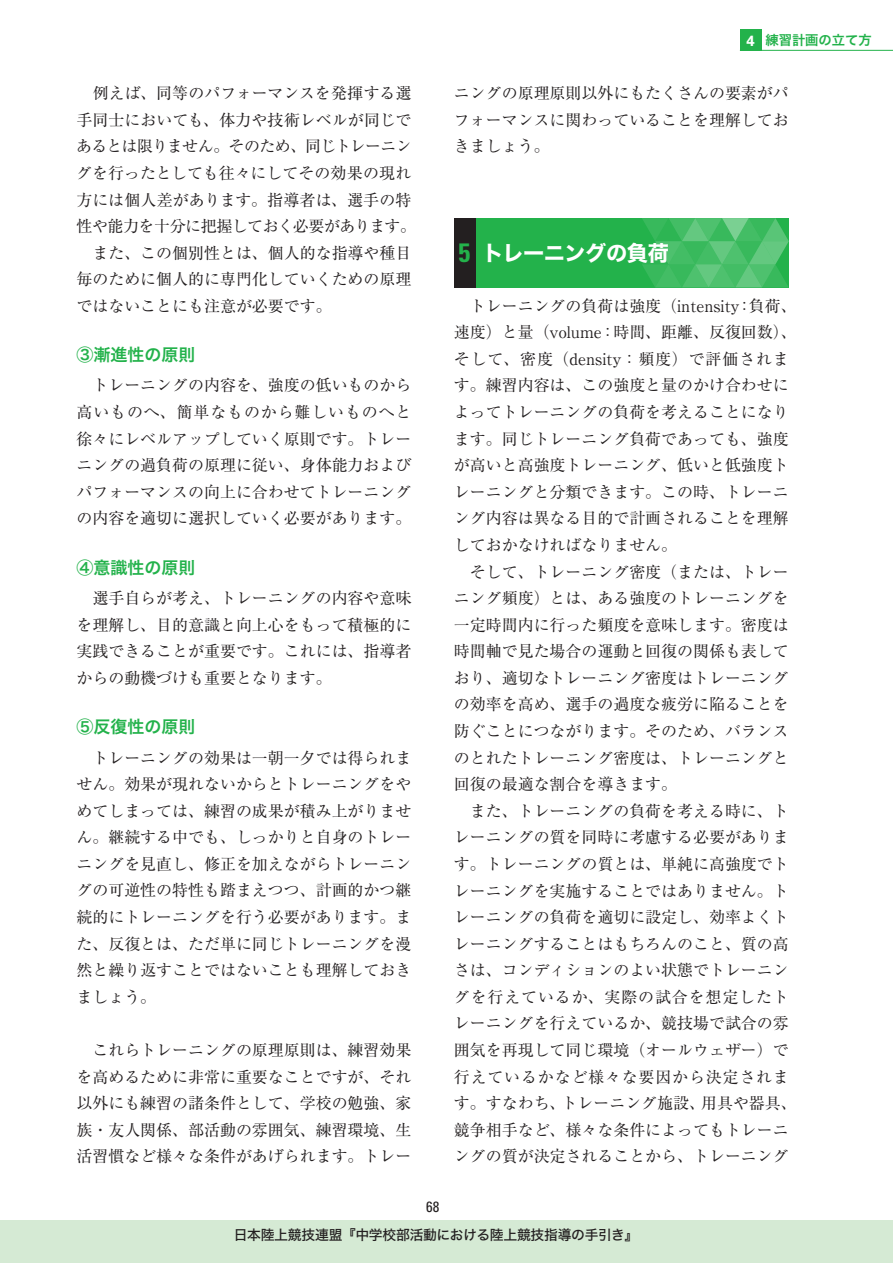
<style>
.page{position:relative;width:893px;height:1263px;background:#fff}
.page>*{position:absolute;margin:0;border:0;box-sizing:border-box;transform-origin:0 0}
.t1{font:21.3px "Hira Kaku Std N W7";letter-spacing:-.025em;color:#fff}
.t2{font:16.95px "Hira Kaku Std N W6";color:#23b24b}
.t3{font:15.9px/26.5px "Ryumin Pro";color:#231f20;text-align:justify}
.t4{font:condensed 14.85px "Univers";color:#231f20}
.t5{font:13.8px "Hira Kaku Std N W5";letter-spacing:-.02em;color:#231f20}
.t6{font:13.35px "Hira Kaku Std N W6";color:#23b24b}
.s1{font-family:"Univers";font-weight:700;font-size:14.85px;color:#fff}
.s2{font-family:"Univers";font-weight:700;font-stretch:condensed;font-size:26.55px;color:#23b24b}
</style>
<div class="page">
<div style="left:0;top:1220px;width:893px;height:43px;background:#d5ead4"></div>
<div style="left:740px;top:29px;width:21px;height:22px;background:#23b24b"></div>
<hr style="left:740px;top:50px;width:153px;height:1px;background:#23b24b">
<div style="left:475px;top:218px;width:314px;height:69px;background:#23b24b"></div>
<div style="left:454px;top:218px;width:21px;height:69px;background:#231f20"></div>
<svg style="left:642px;top:218px;width:147px;height:69px"></svg>
<p class="t3" style="left:76px;top:79px;width:341px;text-align:left">　例えば、同等のパフォーマンスを発揮する選手同士においても、体力や技術レベルが同じであるとは限りません。そのため、同じトレーニングを行ったとしても往々にしてその効果の現れ方には個人差があります。指導者は、選手の特性や能力を十分に把握しておく必要があります。　また、この個別性とは、個人的な指導や種目毎のために個人的に専門化していくための原理ではないことにも注意が必要です。</p>
<p class="t2" style="left:77px;top:342px;width:121px">③漸進性の原則</p>
<p class="t3" style="left:77px;top:371px;width:336px">　トレーニングの内容を、強度の低いものから高いものへ、簡単なものから難しいものへと徐々にレベルアップしていく原則です。トレーニングの過負荷の原理に従い、身体能力およびパフォーマンスの向上に合わせてトレーニングの内容を適切に選択していく必要があります。</p>
<p class="t2" style="left:77px;top:554px;width:121px">④意識性の原則</p>
<p class="t3" style="left:77px;top:584px;width:336px">　選手自らが考え、トレーニングの内容や意味を理解し、目的意識と向上心をもって積極的に実践できることが重要です。これには、指導者からの動機づけも重要となります。</p>
<p class="t2" style="left:77px;top:714px;width:121px">⑤反復性の原則</p>
<p class="t3" style="left:77px;top:743px;width:336px">　トレーニングの効果は一朝一夕では得られません。効果が現れないからとトレーニングをやめてしまっては、練習の成果が積み上がりません。継続する中でも、しっかりと自身のトレーニングを見直し、修正を加えながらトレーニングの可逆性の特性も踏まえつつ、計画的かつ継続的にトレーニングを行う必要があります。また、反復とは、ただ単に同じトレーニングを漫然と繰り返すことではないことも理解しておきましょう。</p>
<p class="t3" style="left:77px;top:1036px;width:336px">　これらトレーニングの原理原則は、練習効果を高めるために非常に重要なことですが、それ以外にも練習の諸条件として、学校の勉強、家族・友人関係、部活動の雰囲気、練習環境、生活習慣など様々な条件があげられます。トレー</p>
<p class="t6" style="left:746px;top:30px;width:127px"><span class="s1">4</span> 練習計画の立て方</p>
<p class="t3" style="left:454px;top:79px;width:336px">ニングの原理原則以外にもたくさんの要素がパフォーマンスに関わっていることを理解しておきましょう。</p>
<h1 class="t1" style="left:459px;top:236px;width:212px"><span class="s2">5</span> トレーニングの負荷</h1>
<p class="t3" style="left:454px;top:291px;width:344px;text-align:left">　トレーニングの負荷は強度（intensity：負荷、速度）と量（volume：時間、距離、反復回数）、そして、密度（density：頻度）で評価されます。練習内容は、この強度と量のかけ合わせによってトレーニングの負荷を考えることになります。同じトレーニング負荷であっても、強度が高いと高強度トレーニング、低いと低強度トレーニングと分類できます。この時、トレーニング内容は異なる目的で計画されることを理解しておかなければなりません。<br>　そして、トレーニング密度（または、トレーニング頻度）とは、ある強度のトレーニングを一定時間内に行った頻度を意味します。密度は時間軸で見た場合の運動と回復の関係も表しており、適切なトレーニング密度はトレーニングの効率を高め、選手の過度な疲労に陥ることを防ぐことにつながります。そのため、バランスのとれたトレーニング密度は、トレーニングと回復の最適な割合を導きます。<br>　また、トレーニングの負荷を考える時に、トレーニングの質を同時に考慮する必要があります。トレーニングの質とは、単純に高強度でトレーニングを実施することではありません。トレーニングの負荷を適切に設定し、効率よくトレーニングすることはもちろんのこと、質の高さは、コンディションのよい状態でトレーニングを行えているか、実際の試合を想定したトレーニングを行えているか、競技場で試合の雰囲気を再現して同じ環境（オールウェザー）で行えているかなど様々な要因から決定されます。すなわち、トレーニング施設、用具や器具、競争相手など、様々な条件によってもトレーニングの質が決定されることから、トレーニング</p>
<p class="t4" style="left:426px;top:1197px;width:15px">68</p>
<p class="t5" style="left:234px;top:1224px;width:406px">日本陸上競技連盟『中学校部活動における陸上競技指導の手引き』</p>
</div>
